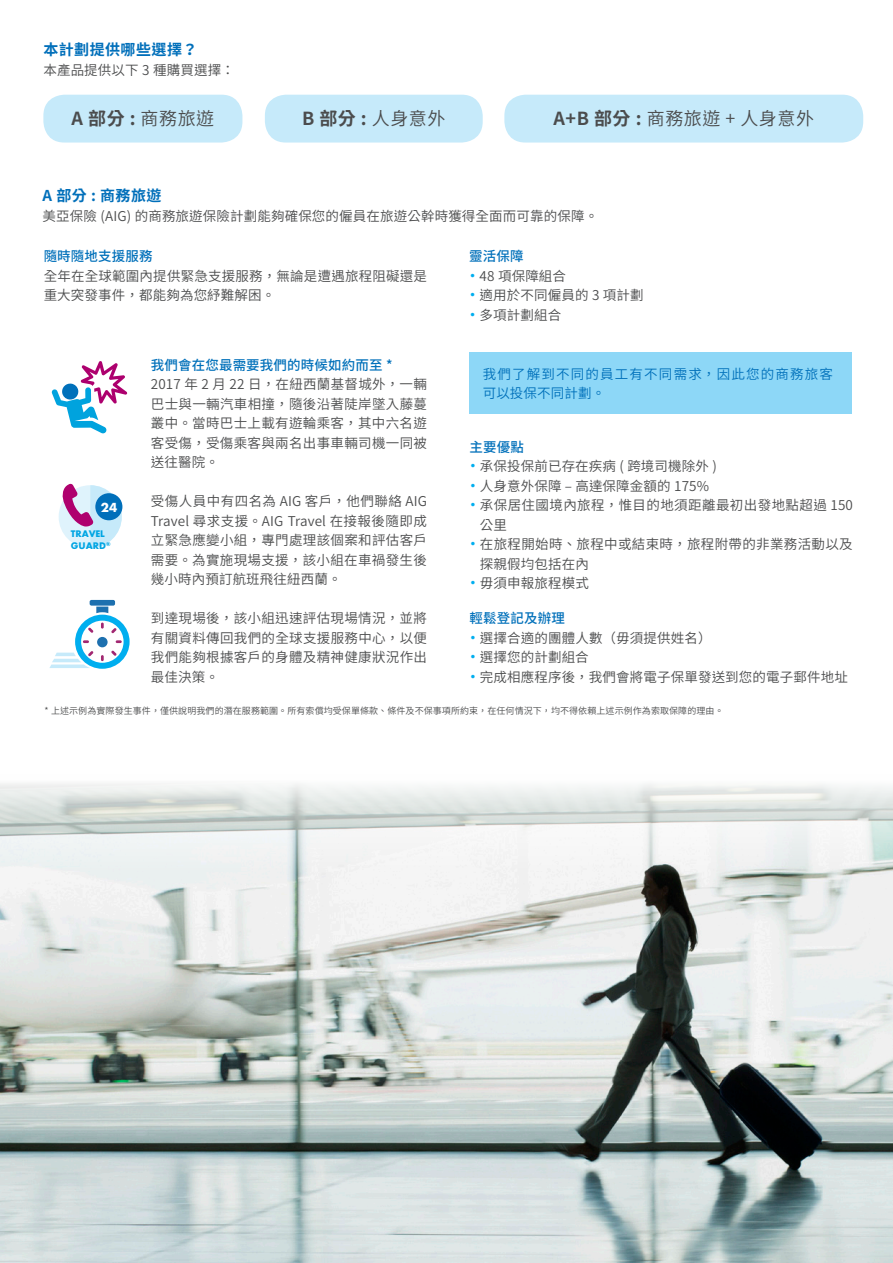
<style>
.page{position:relative;width:893px;height:1263px;background:#fff}
.page>*{position:absolute;margin:0;border:0;box-sizing:border-box;transform-origin:0 0}
.heading_TC{font:700 18px "Source Han Sans TW";color:#4b4c4d}
.heading_TC-2{font:18px "Source Han Sans TW";letter-spacing:.03em;color:#4b4c4d}
.heading_TC-3{font:700 15px "Source Han Sans TW";letter-spacing:.03em;color:#006fba}
.t1{font:700 13.65px "Futura PT";color:#fff}
.main_Text_TC{font:13.5px/19.5px "Source Han Sans TW";letter-spacing:.01em;color:#4b4c4d;text-align:justify}
.main_Text_TC-2{font:500 13.5px "Source Han Sans TW";letter-spacing:.01em;color:#0070ba}
.main_Text_TC-3{font:13.5px/19.5px "Source Han Sans TW";letter-spacing:.09em;color:#0070ba}
.main_Text_TC-4{font:13.5px/19.5px "Source Han Sans TW";letter-spacing:.03em;color:#4b4c4d}
.t2{font:700 9.9px/12px "Futura PT";color:#00a5e3}
.main_Text_TC-5{font:9px "Source Han Sans TW";letter-spacing:.01em;color:#4b4c4d}
.s1{font-weight:400}
.s2{font-weight:700}
.s3{font-family:"AIG Futura";font-size:12px;color:#00aeef}
</style>
<div class="page">
<img style="left:1px;top:783px;width:892px;height:480px">
<div style="left:469px;top:352px;width:383px;height:62px;background:#8dd7f7"></div>
<svg style="left:61px;top:483px;width:61px;height:65px"></svg>
<div style="left:95px;top:493px;width:27px;height:27px;background:#006fba;border-radius:50%"></div>
<div style="left:90px;top:600px;width:25px;height:6px;background:#1d70af;border-radius:2px"></div>
<svg style="left:49px;top:607px;width:81px;height:62px"></svg>
<svg style="left:51px;top:361px;width:76px;height:73px"></svg>
<div style="left:43px;top:95px;width:199px;height:48px;background:#c6eafa;border-radius:21px"></div>
<div style="left:265px;top:95px;width:218px;height:48px;background:#c6eafa;border-radius:21px"></div>
<div style="left:504px;top:95px;width:359px;height:48px;background:#c6eafa;border-radius:21px"></div>
<p class="heading_TC-3" style="left:43px;top:41px;width:156px">本計劃提供哪些選擇？</p>
<p class="main_Text_TC" style="left:43px;top:61px;width:193px">本產品提供以下 3 種購買選擇：</p>
<p class="heading_TC" style="left:72px;top:109px;width:144px">A 部分 : <span class="s1">商務旅遊</span></p>
<p class="heading_TC" style="left:302px;top:109px;width:145px">B 部分 : <span class="s1">人身意外</span></p>
<p class="heading_TC-2" style="left:554px;top:109px;width:262px"><span class="s2">A+B 部分 :</span> 商務旅遊 + 人身意外</p>
<p class="heading_TC-3" style="left:43px;top:187px;width:120px">A 部分 : 商務旅遊</p>
<p class="main_Text_TC" style="left:43px;top:206px;width:557px">美亞保險 (AIG) 的商務旅遊保險計劃能夠確保您的僱員在旅遊公幹時獲得全面而可靠的保障。</p>
<p class="main_Text_TC-2" style="left:44px;top:248px;width:110px">隨時隨地支援服務</p>
<p class="main_Text_TC" style="left:44px;top:266px;width:385px">全年在全球範圍內提供緊急支援服務，無論是遭遇旅程阻礙還是重大突發事件，都能夠為您紓難解困。</p>
<p class="main_Text_TC-2" style="left:469px;top:248px;width:56px">靈活保障</p>
<p class="main_Text_TC" style="left:469px;top:266px;width:98px"><span class="s3">•</span> 48 項保障組合</p>
<p class="main_Text_TC" style="left:469px;top:286px;width:176px"><span class="s3">•</span> 適用於不同僱員的 3 項計劃</p>
<p class="main_Text_TC" style="left:469px;top:305px;width:94px"><span class="s3">•</span> 多項計劃組合</p>
<p class="t1" style="left:101px;top:499px;width:18px">24</p>
<p class="t2" style="left:71px;top:528px;width:41px">TRAVEL<br>GUARD<sup>®</sup></p>
<p class="main_Text_TC-2" style="left:151px;top:357px;width:243px">我們會在您最需要我們的時候如約而至 *</p>
<p class="main_Text_TC" style="left:151px;top:375px;width:278px">2017 年 2 月 22 日，在紐西蘭基督城外，一輛巴士與一輛汽車相撞，隨後沿著陡岸墜入藤蔓叢中。當時巴士上載有遊輪乘客，其中六名遊客受傷，受傷乘客與兩名出事車輛司機一同被送往醫院。</p>
<p class="main_Text_TC" style="left:151px;top:492px;width:278px">受傷人員中有四名為 AIG 客戶，他們聯絡 AIG Travel 尋求支援。AIG Travel 在接報後隨即成立緊急應變小組，專門處理該個案和評估客戶需要。為實施現場支援，該小組在車禍發生後幾小時內預訂航班飛往紐西蘭。</p>
<p class="main_Text_TC" style="left:151px;top:609px;width:278px">到達現場後，該小組迅速評估現場情況，並將有關資料傳回我們的全球支援服務中心，以便我們能夠根據客戶的身體及精神健康狀況作出最佳決策。</p>
<p class="main_Text_TC-3" style="left:483px;top:364px;width:352px">我們了解到不同的員工有不同需求，因此您的商務旅客可以投保不同計劃。</p>
<p class="main_Text_TC-2" style="left:469px;top:439px;width:56px">主要優點</p>
<p class="main_Text_TC" style="left:469px;top:457px;width:249px"><span class="s3">•</span> 承保投保前已存在疾病 ( 跨境司機除外 )</p>
<p class="main_Text_TC" style="left:469px;top:476px;width:241px"><span class="s3">•</span> 人身意外保障 – 高達保障金額的 175%</p>
<p class="main_Text_TC-4" style="left:480px;top:496px;width:375px;text-indent:-10px"><span class="s3">•</span> 承保居住國境內旅程，惟目的地須距離最初出發地點超過 150公里</p>
<p class="main_Text_TC" style="left:480px;top:535px;width:374px;text-indent:-10px"><span class="s3">•</span> 在旅程開始時、旅程中或結束時，旅程附帶的非業務活動以及探親假均包括在內</p>
<p class="main_Text_TC" style="left:469px;top:574px;width:121px"><span class="s3">•</span> 毋須申報旅程模式</p>
<p class="main_Text_TC-2" style="left:469px;top:611px;width:97px">輕鬆登記及辦理</p>
<p class="main_Text_TC" style="left:469px;top:628px;width:244px"><span class="s3">•</span> 選擇合適的團體人數（毋須提供姓名）</p>
<p class="main_Text_TC" style="left:469px;top:648px;width:121px"><span class="s3">•</span> 選擇您的計劃組合</p>
<p class="main_Text_TC" style="left:469px;top:667px;width:380px"><span class="s3">•</span> 完成相應程序後，我們會將電子保單發送到您的電子郵件地址</p>
<p class="main_Text_TC-5" style="left:45px;top:706px;width:681px">* 上述示例為實際發生事件，僅供說明我們的潛在服務範圍。所有索償均受保單條款、條件及不保事項所約束，在任何情況下，均不得依賴上述示例作為索取保障的理由。</p>
</div>
